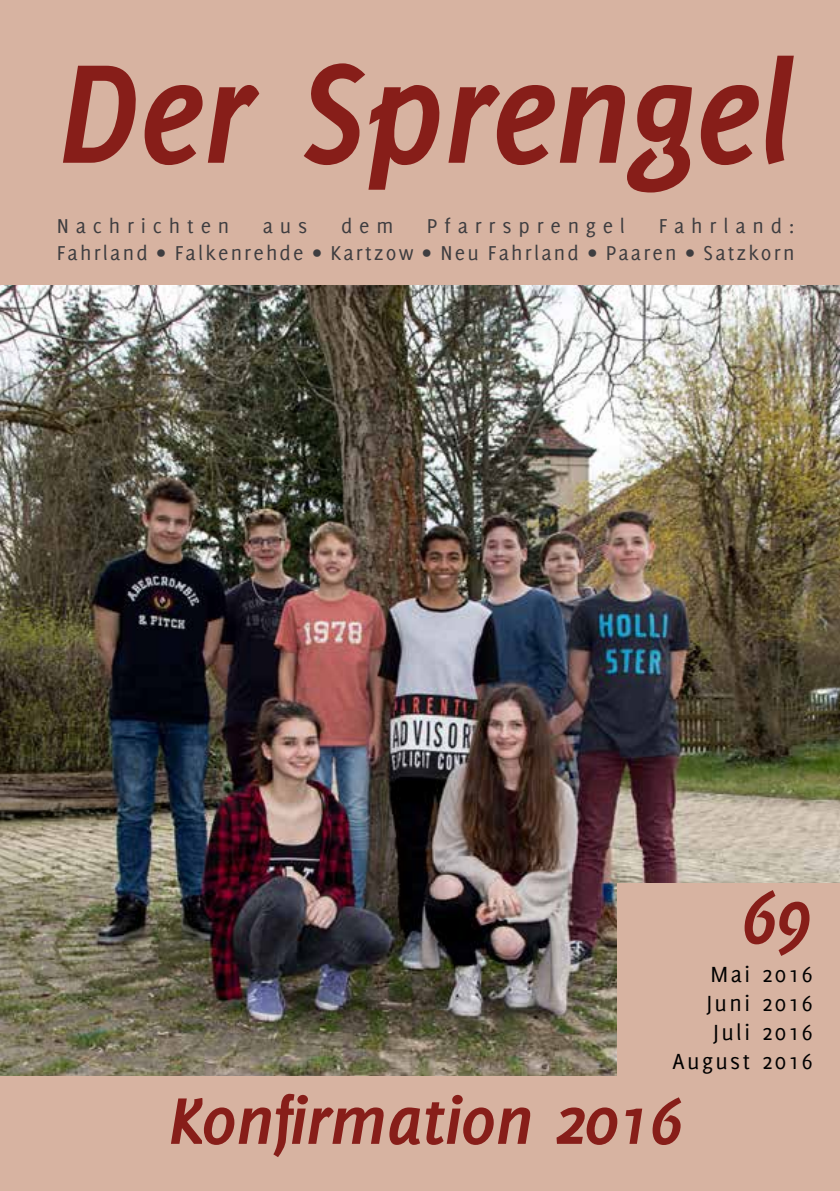
<style>
.page{position:relative;width:840px;height:1191px;background:#fff}
.page>*{position:absolute;margin:0;border:0;box-sizing:border-box;transform-origin:0 0}
.t1{font:italic 700 154px "Delicious";letter-spacing:-.025em;color:#871e19}
.t2{font:italic 700 82px "Delicious";color:#871e19}
.t3{font:italic 700 72px "Delicious";letter-spacing:-.03em;color:#871e19;scale:1.06 1}
.t4{font:24px/28.8px "Delicious";letter-spacing:.1em;color:#000;text-align:right}
.t5{font:22px/26.4px "Delicious";letter-spacing:.1em;color:#3e3d40;text-align:right}
.t6{font:22px "Delicious";letter-spacing:.31em;color:#3e3d40}
</style>
<div class="page">
<img style="left:0;top:285px;width:839px;height:791px">
<div style="left:0;top:1076px;width:839px;height:115px;background:#d7b3a1"></div>
<div style="left:0;top:0;width:839px;height:285px;background:#d7b3a1"></div>
<div style="left:617px;top:883px;width:222px;height:201px;background:#d7b3a1"></div>
<h1 class="t1" style="left:57px;top:25px;width:739px">Der Sprengel</h1>
<p class="t6" style="left:57px;top:213px;width:174px">Nachrichten</p>
<p class="t5" style="left:263px;top:212px;width:46px">aus</p>
<p class="t5" style="left:341px;top:212px;width:54px">dem</p>
<p class="t6" style="left:426px;top:213px;width:200px">Pfarrsprengel</p>
<p class="t5" style="left:57px;top:212px;width:739px">Fahrland:<br>Fahrland • Falkenrehde • Kartzow • Neu Fahrland • Paaren • Satzkorn</p>
<h2 class="t2" style="left:740px;top:870px;width:73px">69</h2>
<p class="t4" style="left:672px;top:959px;width:141px">Mai 2016<br>Juni 2016<br>Juli 2016<br>August 2016</p>
<h3 class="t3" style="left:168px;top:1079px;width:487px">Konfirmation 2016</h3>
</div>
